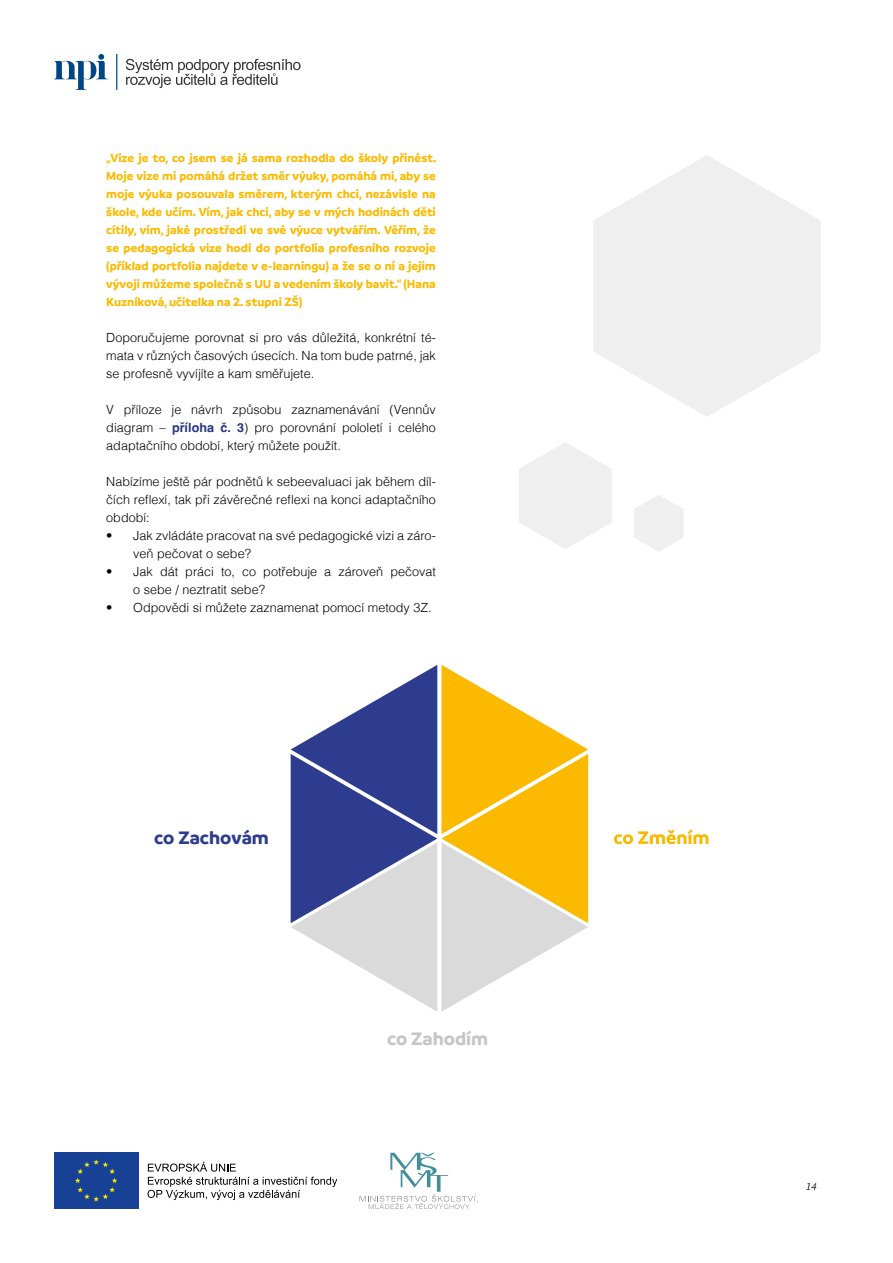
<style>
.page{position:relative;width:893px;height:1263px;background:#fff}
.page>*{position:absolute;margin:0;border:0;box-sizing:border-box;transform-origin:0 0}
.t1{font:700 19.5px "Branding";color:#2e3c90}
.t2{font:700 19.5px "Branding";color:#c6c6c6}
.t3{font:300 12.6px/18px "Helvetica";color:#000;text-align:justify}
.t4{font:700 12.6px/18px "Branding";color:#fbba00;text-align:justify}
.t5{font:italic 10.5px "Source Serif Variable";color:#000}
.s1{font-weight:700;color:#283583}
</style>
<div class="page">
<div style="left:54px;top:1152px;width:84px;height:57px;background:#164194"></div>
<svg style="left:75px;top:1159px;width:42px;height:43px"></svg>
<svg style="left:148px;top:1162px;width:189px;height:38px"></svg>
<svg style="left:360px;top:1153px;width:118px;height:56px"></svg>
<svg style="left:54px;top:54px;width:63px;height:36px"></svg>
<svg style="left:126px;top:59px;width:174px;height:29px"></svg>
<svg style="left:614px;top:829px;width:94px;height:15px"></svg>
<svg style="left:291px;top:665px;width:297px;height:347px"></svg>
<svg style="left:593px;top:156px;width:228px;height:260px;fill:#efefef"></svg>
<svg style="left:519px;top:442px;width:93px;height:107px"></svg>
<svg style="left:634px;top:495px;width:49px;height:56px"></svg>
<p class="t4" style="left:106px;top:149px;width:331px">„Vize je to, co jsem se já sama rozhodla do školy přinést.<br>Moje vize mi pomáhá držet směr výuky, pomáhá mi, aby se moje výuka posouvala směrem, kterým chci, nezávisle na škole, kde učím. Vím, jak chci, aby se v mých hodinách děti cítily, vím, jaké prostředí ve své výuce vytvářím. Věřím, že se pedagogická vize hodí do portfolia profesního rozvoje (příklad portfolia najdete v e-learningu) a že se o ní a jejím vývoji můžeme společně s UU a vedením školy bavit.“ (Hana Kuzníková, učitelka na 2. stupni ZŠ)</p>
<p class="t3" style="left:106px;top:328px;width:331px">Doporučujeme porovnat si pro vás důležitá, konkrétní té&shy;mata v různých časových úsecích. Na tom bude patrné, jak se profesně vyvíjíte a kam směřujete.</p>
<p class="t3" style="left:106px;top:400px;width:331px">V příloze je návrh způsobu zaznamenávání (Vennův diagram – <span class="s1">příloha č. 3</span>) pro porovnání pololetí i celého adaptačního období, který můžete použít.</p>
<p class="t3" style="left:106px;top:472px;width:331px">Nabízíme ještě pár podnětů k sebeevaluaci jak během díl&shy;čích reflexí, tak při závěrečné reflexi na konci adaptačního období:</p>
<p class="t3" style="left:133px;top:526px;width:304px;text-indent:-27px">• Jak zvládáte pracovat na své pedagogické vizi a záro&shy;veň pečovat o sebe?</p>
<p class="t3" style="left:133px;top:562px;width:304px;text-indent:-27px">• Jak dát práci to, co potřebuje a zároveň pečovat o sebe / neztratit sebe?</p>
<p class="t3" style="left:106px;top:598px;width:327px">• Odpovědi si můžete zaznamenat pomocí metody 3Z.</p>
<h1 class="t1" style="left:154px;top:826px;width:116px">co Zachovám</h1>
<h1 class="t2" style="left:387px;top:1027px;width:103px">co Zahodím</h1>
<p class="t5" style="left:806px;top:1179px;width:12px">14</p>
</div>
